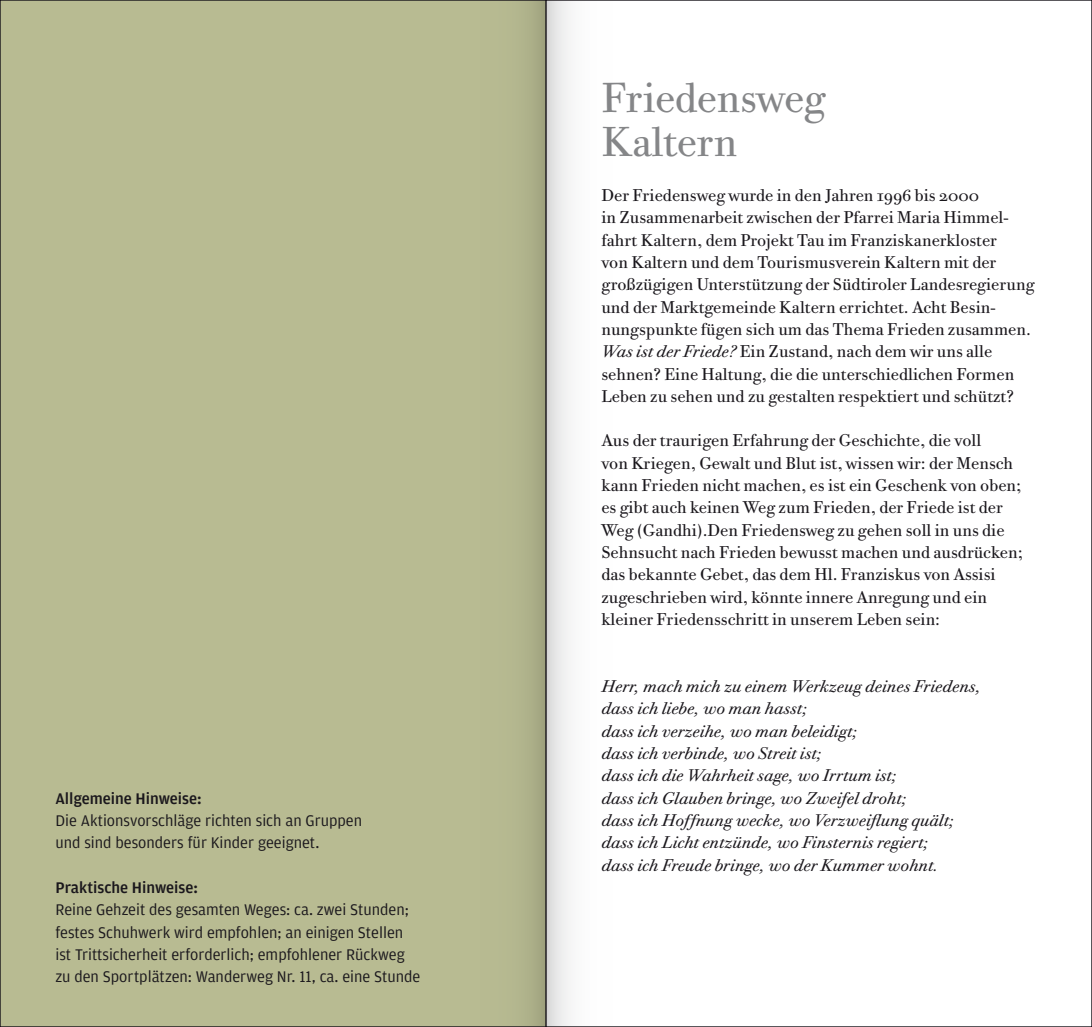
<style>
.page{position:relative;width:1092px;height:1027px;background:#fff}
.page>*{position:absolute;margin:0;border:0;box-sizing:border-box;transform-origin:0 0}
.t1{font:42px/44.6px "Bodoni Twelve ITC Std";letter-spacing:-.01em;color:#858688}
.t2{font:17.15px/22.4px "Bodoni Twelve ITC Std";color:#1a171c}
.t3{font:italic 17.15px/22.4px "Bodoni Twelve ITC Std";color:#1a171c}
.t4{font:16.45px/22.4px "Amplitude";color:#1a171c}
.t5{font:500 16.45px "Amplitude";color:#1a171c}
.s1{font-style:italic}
</style>
<div class="page">
<div style="left:0;top:0;width:546px;height:1027px;background:#b8bb92"></div>
<div style="left:446px;top:0;width:100px;height:1027px;background:linear-gradient(to right,#bdc096,#aaad87)"></div>
<svg style="left:548px;top:2px;width:22px;height:1023px"></svg>
<p class="t5" style="left:55px;top:789px;width:148px">Allgemeine Hinweise:</p>
<p class="t4" style="left:55px;top:809px;width:308px">Die Aktionsvorschläge richten sich an Gruppen und sind besonders für Kinder geeignet.</p>
<p class="t5" style="left:55px;top:878px;width:144px">Praktische Hinweise:</p>
<p class="t4" style="left:55px;top:899px;width:366px">Reine Gehzeit des gesamten Weges: ca. zwei Stunden; festes Schuhwerk wird empfohlen; an einigen Stellen ist Trittsicherheit erforderlich; empfohlener Rückweg zu den Sportplätzen: Wanderweg Nr. 11, ca. eine Stunde</p>
<h1 class="t1" style="left:601px;top:75px;width:226px">Friedensweg<br>Kaltern</h1>
<p class="t2" style="left:601px;top:184px;width:434px">Der Friedensweg wurde in den Jahren 1996 bis 2000<br>in Zusammenarbeit zwischen der Pfarrei Maria Himmel&shy;fahrt Kaltern, dem Projekt Tau im Franziskanerkloster<br>von Kaltern und dem Tourismusverein Kaltern mit der großzügigen Unterstützung der Südtiroler Landesregierung und der Marktgemeinde Kaltern errichtet. Acht Besin&shy;nungspunkte fügen sich um das Thema Frieden zusammen.<br><span class="s1">Was ist der Friede?</span> Ein Zustand, nach dem wir uns alle sehnen? Eine Haltung, die die unterschiedlichen Formen Leben zu sehen und zu gestalten respektiert und schützt?</p>
<p class="t2" style="left:601px;top:429px;width:423px">Aus der traurigen Erfahrung der Geschichte, die voll<br>von Kriegen, Gewalt und Blut ist, wissen wir: der Mensch kann Frieden nicht machen, es ist ein Geschenk von oben; es gibt auch keinen Weg zum Frieden, der Friede ist der Weg (Gandhi).Den Friedensweg zu gehen soll in uns die Sehnsucht nach Frieden bewusst machen und ausdrücken; das bekannte Gebet, das dem Hl. Franziskus von Assisi zugeschrieben wird, könnte innere Anregung und ein kleiner Friedensschritt in unserem Leben sein:</p>
<p class="t3" style="left:601px;top:675px;width:381px">Herr, mach mich zu einem Werkzeug deines Friedens, dass ich liebe, wo man hasst;<br>dass ich verzeihe, wo man beleidigt;<br>dass ich verbinde, wo Streit ist;<br>dass ich die Wahrheit sage, wo Irrtum ist;<br>dass ich Glauben bringe, wo Zweifel droht;<br>dass ich Hoffnung wecke, wo Verzweiflung quält; dass ich Licht entzünde, wo Finsternis regiert;<br>dass ich Freude bringe, wo der Kummer wohnt.</p>
</div>
